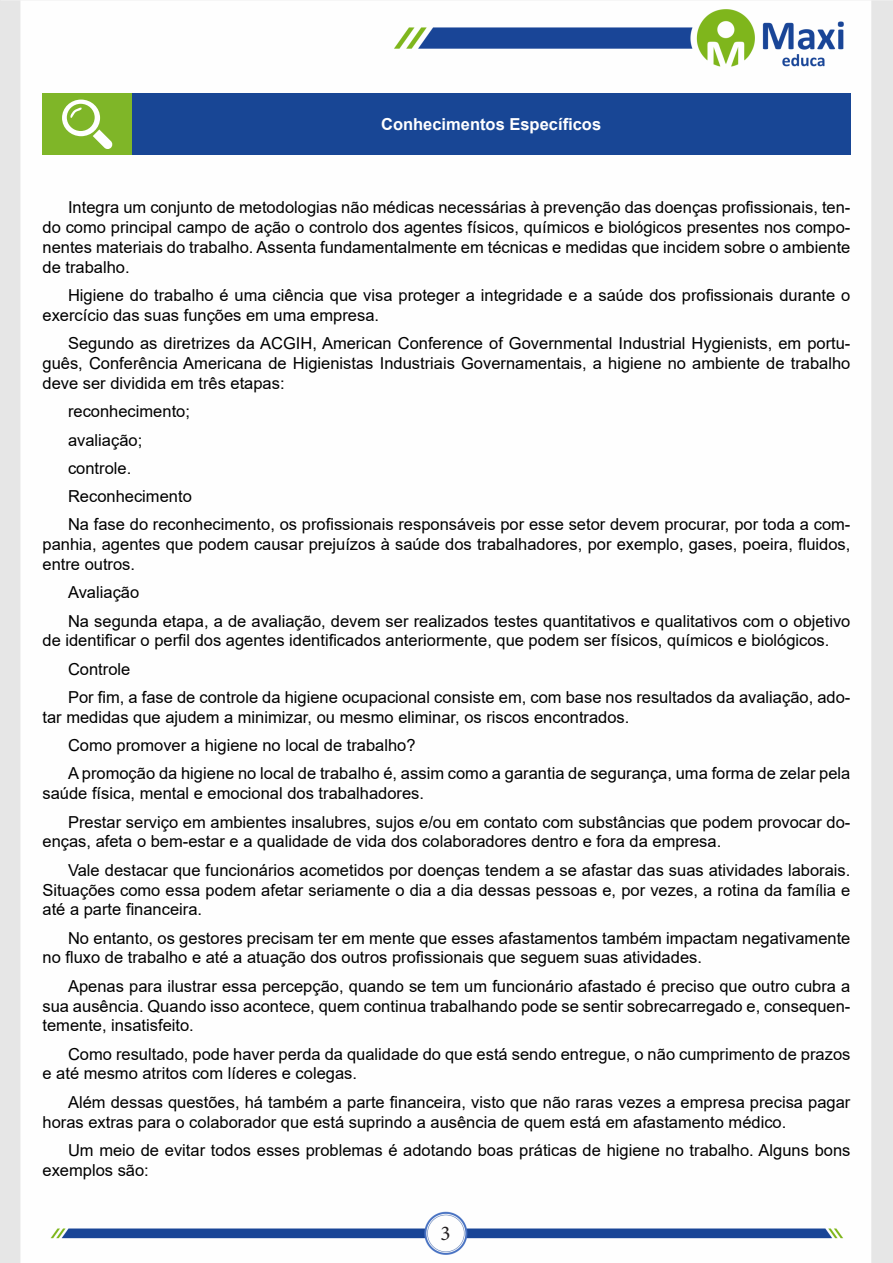
<style>
.page{position:relative;width:893px;height:1263px;background:#fff}
.page>*{position:absolute;margin:0;border:0;box-sizing:border-box;transform-origin:0 0}
.t1{font:21px "Minion Pro";color:#231f20}
.TEXTO_BASE{font:16.5px/19.8px "Arial";color:#000}
.Titulo_de_Caixa{font:700 16.5px "Arial";color:#fff}
</style>
<div class="page">
<img style="left:0;top:0;width:893px;height:1263px">
<div style="left:43px;top:94px;width:89px;height:61px;background:#7fb628"></div>
<div style="left:132px;top:94px;width:718px;height:61px;background:#184695"></div>
<svg style="left:62px;top:100px;width:51px;height:49px"></svg>
<p class="Titulo_de_Caixa" style="left:381px;top:113px;width:222px">Conhecimentos Específicos</p>
<p class="TEXTO_BASE" style="left:43px;top:198px;width:809px;text-align:justify;text-indent:26px">Integra um conjunto de metodologias não médicas necessárias à prevenção das doenças profissionais, ten&shy;do como principal campo de ação o controlo dos agentes físicos, químicos e biológicos presentes nos compo&shy;nentes materiais do trabalho. Assenta fundamentalmente em técnicas e medidas que incidem sobre o ambiente de trabalho.</p>
<p class="TEXTO_BASE" style="left:43px;top:285px;width:809px;text-indent:26px">Higiene do trabalho é uma ciência que visa proteger a integridade e a saúde dos profissionais durante o exercício das suas funções em uma empresa.</p>
<p class="TEXTO_BASE" style="left:43px;top:333px;width:809px;text-align:justify;text-indent:26px">Segundo as diretrizes da ACGIH, American Conference of Governmental Industrial Hygienists, em portu&shy;guês, Conferência Americana de Higienistas Industriais Governamentais, a higiene no ambiente de trabalho deve ser dividida em três etapas:</p>
<p class="TEXTO_BASE" style="left:68px;top:401px;width:123px">reconhecimento;</p>
<p class="TEXTO_BASE" style="left:68px;top:430px;width:76px">avaliação;</p>
<p class="TEXTO_BASE" style="left:68px;top:458px;width:65px">controle.</p>
<p class="TEXTO_BASE" style="left:68px;top:486px;width:125px">Reconhecimento</p>
<p class="TEXTO_BASE" style="left:43px;top:515px;width:809px;text-align:justify;text-indent:26px">Na fase do reconhecimento, os profissionais responsáveis por esse setor devem procurar, por toda a com&shy;panhia, agentes que podem causar prejuízos à saúde dos trabalhadores, por exemplo, gases, poeira, fluidos, entre outros.</p>
<p class="TEXTO_BASE" style="left:68px;top:582px;width:73px">Avaliação</p>
<p class="TEXTO_BASE" style="left:43px;top:611px;width:809px;text-indent:26px">Na segunda etapa, a de avaliação, devem ser realizados testes quantitativos e qualitativos com o objetivo de identificar o perfil dos agentes identificados anteriormente, que podem ser físicos, químicos e biológicos.</p>
<p class="TEXTO_BASE" style="left:68px;top:659px;width:64px">Controle</p>
<p class="TEXTO_BASE" style="left:43px;top:687px;width:809px;text-indent:26px">Por fim, a fase de controle da higiene ocupacional consiste em, com base nos resultados da avaliação, ado&shy;tar medidas que ajudem a minimizar, ou mesmo eliminar, os riscos encontrados.</p>
<p class="TEXTO_BASE" style="left:68px;top:735px;width:349px">Como promover a higiene no local de trabalho?</p>
<p class="TEXTO_BASE" style="left:43px;top:764px;width:809px;text-indent:26px">A promoção da higiene no local de trabalho é, assim como a garantia de segurança, uma forma de zelar pela saúde física, mental e emocional dos trabalhadores.</p>
<p class="TEXTO_BASE" style="left:43px;top:812px;width:809px;text-indent:26px">Prestar serviço em ambientes insalubres, sujos e/ou em contato com substâncias que podem provocar do&shy;enças, afeta o bem-estar e a qualidade de vida dos colaboradores dentro e fora da empresa.</p>
<p class="TEXTO_BASE" style="left:43px;top:860px;width:809px;text-align:justify;text-indent:26px">Vale destacar que funcionários acometidos por doenças tendem a se afastar das suas atividades laborais.<br>Situações como essa podem afetar seriamente o dia a dia dessas pessoas e, por vezes, a rotina da família e até a parte financeira.</p>
<p class="TEXTO_BASE" style="left:43px;top:928px;width:809px;text-indent:26px">No entanto, os gestores precisam ter em mente que esses afastamentos também impactam negativamente no fluxo de trabalho e até a atuação dos outros profissionais que seguem suas atividades.</p>
<p class="TEXTO_BASE" style="left:43px;top:976px;width:809px;text-align:justify;text-indent:26px">Apenas para ilustrar essa percepção, quando se tem um funcionário afastado é preciso que outro cubra a sua ausência. Quando isso acontece, quem continua trabalhando pode se sentir sobrecarregado e, consequen&shy;temente, insatisfeito.</p>
<p class="TEXTO_BASE" style="left:43px;top:1044px;width:809px;text-indent:26px">Como resultado, pode haver perda da qualidade do que está sendo entregue, o não cumprimento de prazos e até mesmo atritos com líderes e colegas.</p>
<p class="TEXTO_BASE" style="left:43px;top:1092px;width:809px;text-indent:26px">Além dessas questões, há também a parte financeira, visto que não raras vezes a empresa precisa pagar horas extras para o colaborador que está suprindo a ausência de quem está em afastamento médico.</p>
<p class="TEXTO_BASE" style="left:43px;top:1140px;width:809px;text-indent:26px">Um meio de evitar todos esses problemas é adotando boas práticas de higiene no trabalho. Alguns bons exemplos são:</p>
<p class="t1" style="left:440px;top:1219px;width:12px">3</p>
</div>
